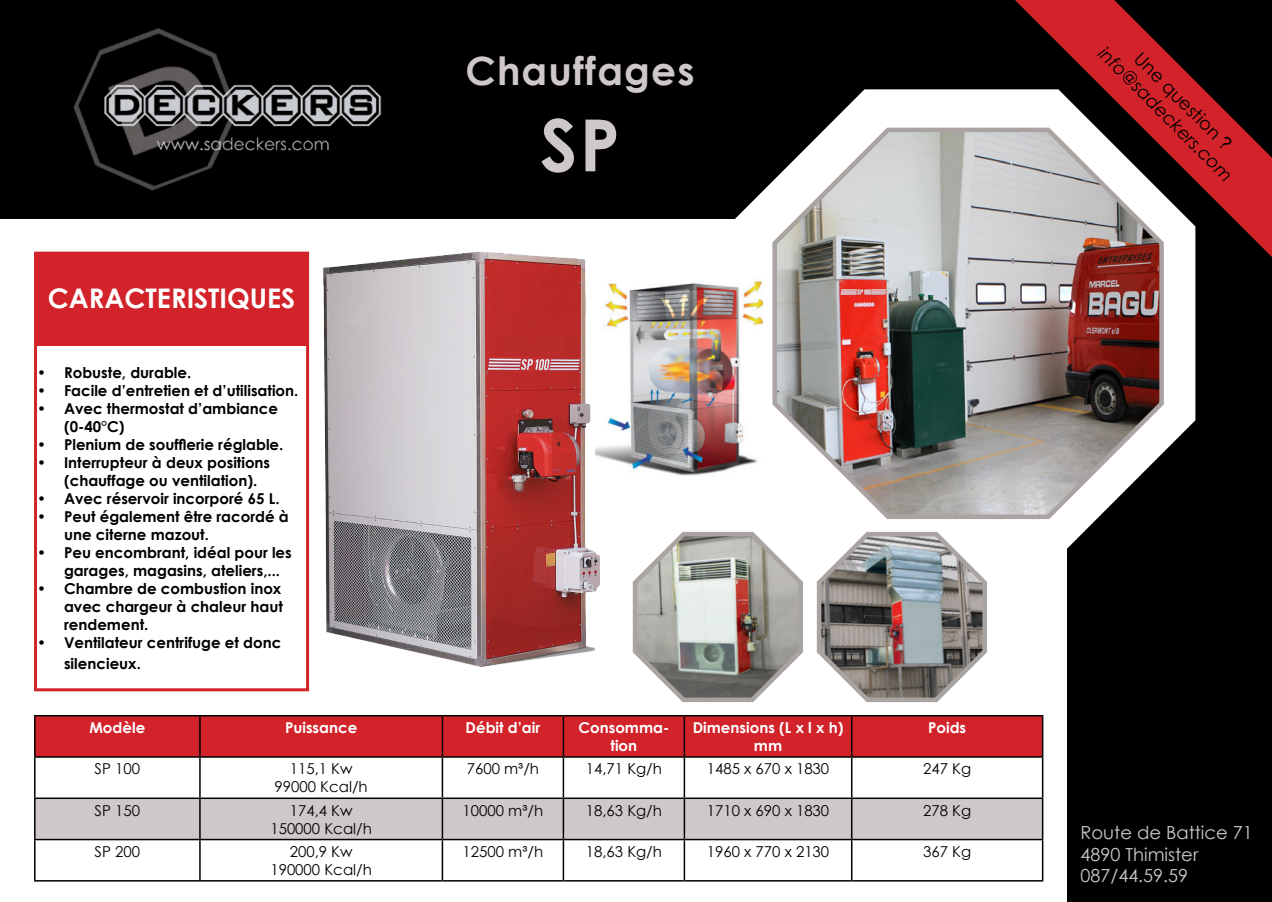
<style>
.page{position:relative;width:1272px;height:902px;background:#fff}
.page>*{position:absolute;margin:0;border:0;box-sizing:border-box;transform-origin:0 0}
.t1{font:700 72px "Century Gothic";color:#cec9c8}
.t2{font:700 39px "Century Gothic";letter-spacing:.03em;color:#cec9c8}
.t3{font:700 27px "Century Gothic";color:#fff}
.t4{font:italic 18px/21.6px "Century Gothic";color:#000;text-align:center}
.t5{font:18px/21.6px "Century Gothic";color:#cec9c8}
.t6{font:700 15px/18px "Century Gothic";color:#000}
.t7{font:15px/18px "Century Gothic";color:#000;text-align:center}
.t8{font:700 15px/18px "Century Gothic";color:#fff;text-align:center}
.s1{font-style:normal}
.s2{font-family:"Arial";font-style:normal}
</style>
<div class="page">
<div style="left:1067px;top:218px;width:204px;height:683px;background:#000"></div>
<div style="left:0;top:0;width:1271px;height:218px;background:#000"></div>
<img style="left:73px;top:28px;width:309px;height:163px">
<svg style="left:727px;top:89px;width:468px;height:460px;fill:#fff"></svg>
<img style="left:770px;top:123px;width:395px;height:398px">
<svg style="left:971px;top:0;width:300px;height:292px"></svg>
<div style="left:36px;top:716px;width:1005px;height:40px;background:#d2232a"></div>
<div style="left:36px;top:799px;width:1005px;height:39px;background:#cec9c8"></div>
<hr style="left:34px;top:715px;width:166px;height:1px;background:#000">
<hr style="left:34px;top:716px;width:2px;height:40px;background:#000">
<hr style="left:200px;top:715px;width:242px;height:1px;background:#000">
<hr style="left:199px;top:716px;width:2px;height:40px;background:#000">
<hr style="left:442px;top:715px;width:121px;height:1px;background:#000">
<hr style="left:441px;top:716px;width:2px;height:40px;background:#000">
<hr style="left:563px;top:715px;width:121px;height:1px;background:#000">
<hr style="left:562px;top:716px;width:2px;height:40px;background:#000">
<hr style="left:684px;top:715px;width:167px;height:1px;background:#000">
<hr style="left:683px;top:716px;width:2px;height:40px;background:#000">
<hr style="left:851px;top:715px;width:192px;height:1px;background:#000">
<hr style="left:851px;top:716px;width:1px;height:40px;background:#000">
<hr style="left:1041px;top:716px;width:2px;height:40px;background:#000">
<hr style="left:34px;top:756px;width:166px;height:1px;background:#000">
<hr style="left:34px;top:757px;width:2px;height:40px;background:#000">
<hr style="left:200px;top:756px;width:242px;height:1px;background:#000">
<hr style="left:199px;top:757px;width:2px;height:40px;background:#000">
<hr style="left:442px;top:756px;width:121px;height:1px;background:#000">
<hr style="left:441px;top:757px;width:2px;height:40px;background:#000">
<hr style="left:563px;top:756px;width:121px;height:1px;background:#000">
<hr style="left:562px;top:757px;width:2px;height:40px;background:#000">
<hr style="left:684px;top:756px;width:167px;height:1px;background:#000">
<hr style="left:683px;top:757px;width:2px;height:40px;background:#000">
<hr style="left:851px;top:756px;width:192px;height:1px;background:#000">
<hr style="left:851px;top:757px;width:1px;height:40px;background:#000">
<hr style="left:1041px;top:757px;width:2px;height:40px;background:#000">
<hr style="left:34px;top:797px;width:166px;height:2px;background:#000">
<hr style="left:34px;top:799px;width:2px;height:39px;background:#000">
<hr style="left:200px;top:797px;width:242px;height:2px;background:#000">
<hr style="left:199px;top:799px;width:2px;height:39px;background:#000">
<hr style="left:442px;top:797px;width:121px;height:2px;background:#000">
<hr style="left:441px;top:799px;width:2px;height:39px;background:#000">
<hr style="left:563px;top:797px;width:121px;height:2px;background:#000">
<hr style="left:562px;top:799px;width:2px;height:39px;background:#000">
<hr style="left:684px;top:797px;width:167px;height:2px;background:#000">
<hr style="left:683px;top:799px;width:2px;height:39px;background:#000">
<hr style="left:851px;top:797px;width:192px;height:2px;background:#000">
<hr style="left:851px;top:799px;width:1px;height:39px;background:#000">
<hr style="left:1041px;top:799px;width:2px;height:39px;background:#000">
<hr style="left:34px;top:838px;width:166px;height:2px;background:#000">
<hr style="left:34px;top:840px;width:2px;height:40px;background:#000">
<hr style="left:200px;top:838px;width:242px;height:2px;background:#000">
<hr style="left:199px;top:840px;width:2px;height:40px;background:#000">
<hr style="left:442px;top:838px;width:121px;height:2px;background:#000">
<hr style="left:441px;top:840px;width:2px;height:40px;background:#000">
<hr style="left:563px;top:838px;width:121px;height:2px;background:#000">
<hr style="left:562px;top:840px;width:2px;height:40px;background:#000">
<hr style="left:684px;top:838px;width:167px;height:2px;background:#000">
<hr style="left:683px;top:840px;width:2px;height:40px;background:#000">
<hr style="left:851px;top:838px;width:192px;height:2px;background:#000">
<hr style="left:851px;top:840px;width:1px;height:40px;background:#000">
<hr style="left:1041px;top:840px;width:2px;height:40px;background:#000">
<hr style="left:34px;top:880px;width:166px;height:1px;background:#000">
<hr style="left:200px;top:880px;width:242px;height:1px;background:#000">
<hr style="left:442px;top:880px;width:121px;height:1px;background:#000">
<hr style="left:563px;top:880px;width:121px;height:1px;background:#000">
<hr style="left:684px;top:880px;width:167px;height:1px;background:#000">
<hr style="left:851px;top:880px;width:192px;height:1px;background:#000">
<img style="left:323px;top:251px;width:277px;height:415px">
<div style="left:34px;top:343px;width:275px;height:348px;border:3px solid #d2232a"></div>
<div style="left:35px;top:252px;width:273px;height:92px;background:#d2232a"></div>
<div style="left:34px;top:251px;width:275px;height:93px;border:2px solid #d2232a"></div>
<svg style="left:814px;top:527px;width:175px;height:176px"></svg>
<img style="left:595px;top:276px;width:167px;height:200px">
<svg style="left:632px;top:527px;width:173px;height:176px"></svg>
<h3 class="t3" style="left:48px;top:278px;width:249px">CARACTERISTIQUES</h3>
<p class="t6" style="left:37px;top:362px;width:156px">• Robuste, durable.</p>
<p class="t6" style="left:37px;top:380px;width:263px">• Facile d’entretien et d’utilisation.</p>
<p class="t6" style="left:64px;top:398px;width:215px;text-indent:-27px">• Avec thermostat d’ambiance (0-40°C)</p>
<p class="t6" style="left:37px;top:434px;width:248px">• Plenium de soufflerie réglable.</p>
<p class="t6" style="left:64px;top:452px;width:208px;text-indent:-27px">• Interrupteur à deux positions (chauffage ou ventilation).</p>
<p class="t6" style="left:37px;top:488px;width:244px">• Avec réservoir incorporé 65 L.</p>
<p class="t6" style="left:64px;top:506px;width:226px;text-indent:-27px">• Peut également être racordé à une citerne mazout.</p>
<p class="t6" style="left:64px;top:542px;width:229px;text-indent:-27px">• Peu encombrant, idéal pour les garages, magasins, ateliers,...</p>
<p class="t6" style="left:64px;top:578px;width:220px;text-align:justify;text-indent:-27px">• Chambre de combustion inox avec chargeur à chaleur haut rendement.</p>
<p class="t6" style="left:64px;top:630px;width:219px;line-height:21.6px;text-indent:-27px">• Ventilateur centrifuge et donc silencieux.</p>
<h2 class="t2" style="left:465px;top:41px;width:230px">Chauffages</h2>
<h1 class="t1" style="left:540px;top:90px;width:81px">SP</h1>
<p class="t8" style="left:89px;top:717px;width:57px">Modèle</p>
<p class="t8" style="left:285px;top:717px;width:74px">Puissance</p>
<p class="t8" style="left:465px;top:717px;width:76px">Débit d’air</p>
<p class="t8" style="left:578px;top:717px;width:92px">Consomma&shy;tion</p>
<p class="t8" style="left:692px;top:717px;width:152px">Dimensions (L x l x h) mm</p>
<p class="t8" style="left:928px;top:717px;width:40px">Poids</p>
<p class="t7" style="left:95px;top:759px;width:47px">SP 100</p>
<p class="t7" style="left:274px;top:759px;width:95px">115,1 Kw<br>99000 Kcal/h</p>
<p class="t7" style="left:466px;top:759px;width:74px">7600 m³/h</p>
<p class="t7" style="left:585px;top:759px;width:78px">14,71 Kg/h</p>
<p class="t7" style="left:706px;top:759px;width:124px">1485 x 670 x 1830</p>
<p class="t7" style="left:923px;top:759px;width:50px">247 Kg</p>
<p class="t7" style="left:95px;top:800px;width:47px">SP 150</p>
<p class="t7" style="left:270px;top:800px;width:103px">174,4 Kw<br>150000 Kcal/h</p>
<p class="t7" style="left:462px;top:800px;width:82px">10000 m³/h</p>
<p class="t7" style="left:585px;top:800px;width:78px">18,63 Kg/h</p>
<p class="t7" style="left:706px;top:800px;width:124px">1710 x 690 x 1830</p>
<p class="t7" style="left:923px;top:800px;width:50px">278 Kg</p>
<p class="t7" style="left:95px;top:842px;width:47px">SP 200</p>
<p class="t7" style="left:270px;top:842px;width:103px">200,9 Kw<br>190000 Kcal/h</p>
<p class="t7" style="left:462px;top:842px;width:82px">12500 m³/h</p>
<p class="t7" style="left:585px;top:842px;width:78px">18,63 Kg/h</p>
<p class="t7" style="left:706px;top:842px;width:124px">1960 x 770 x 2130</p>
<p class="t7" style="left:923px;top:842px;width:50px">367 Kg</p>
<p class="t4" style="left:1118px;top:27px;width:183px;rotate:45deg"><span class="s1">Une question</span> <span class="s2">? </span>info@sadeckers.com</p>
<p class="t4" style="left:1124px;top:27px;width:183px;rotate:45deg"><span class="s1">Une question</span> <span class="s2">? </span>info@sadeckers.com</p>
<p class="t5" style="left:1080px;top:821px;width:174px">Route de Battice 71<br>4890 Thimister<br>087/44.59.59</p>
</div>
